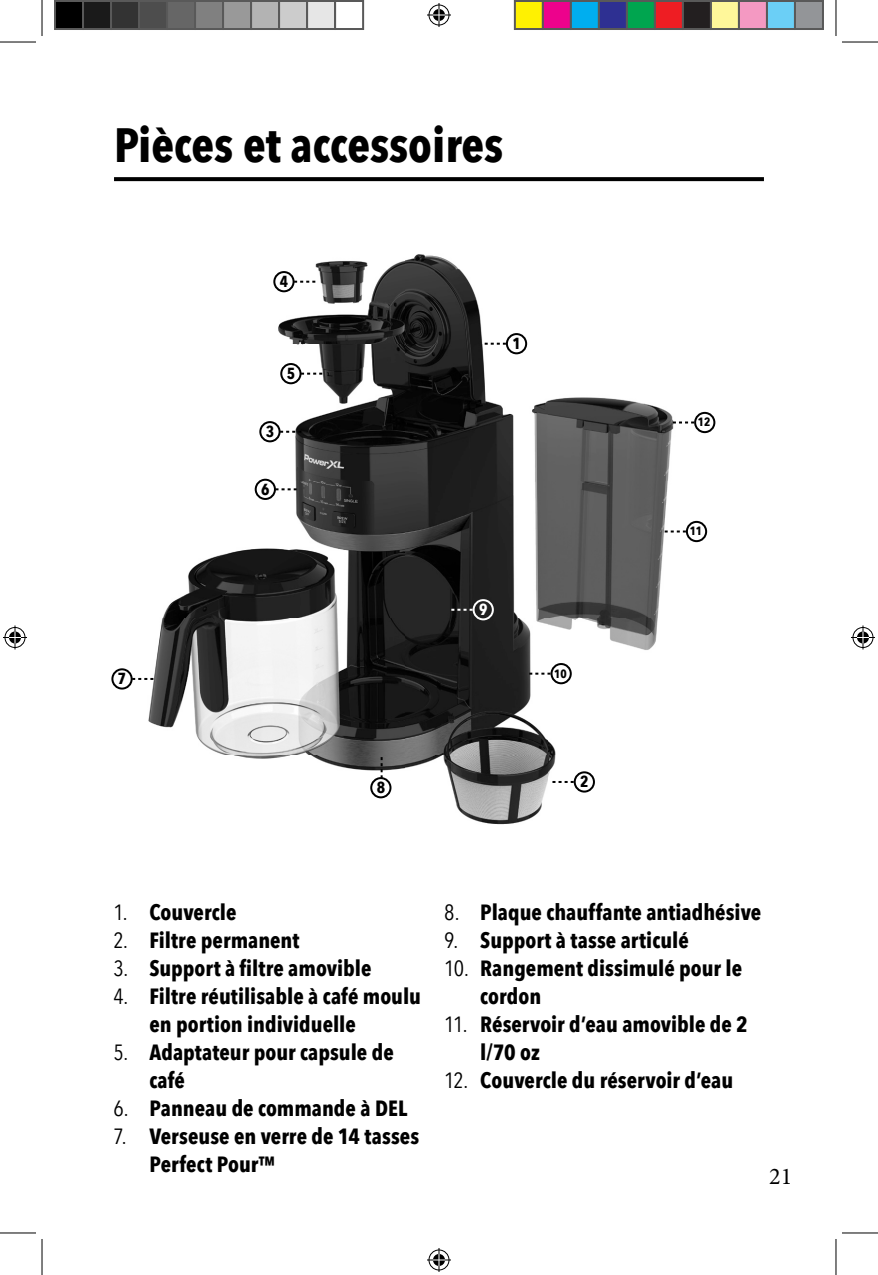
<style>
.page{position:relative;width:878px;height:1275px;background:#fff}
.page>*{position:absolute;margin:0;border:0;box-sizing:border-box;transform-origin:0 0}
.t1{font:700 48px "Avenir Next Condensed";color:#000}
.t2{font:24px "Minion Pro";color:#000}
.t3{font:700 22px/28px "Avenir Next Condensed";color:#000}
.t4{font:700 16px "Avenir Next Condensed";color:#000}
.t5{font:700 16px "Avenir Next Condensed";color:#fff}
.t6{font:700 12px "Avenir Next Condensed";color:#000}
.s1{font-weight:400}
</style>
<div class="page">
<svg style="left:114px;top:177px;width:650px;height:4px;fill:#000"></svg>
<img style="left:122px;top:254px;width:594px;height:571px">
<div style="left:506px;top:333px;width:21px;height:21px;border:2px solid #000;border-radius:50%"></div>
<svg style="left:485px;top:343px;width:21px;height:2px"></svg>
<div style="left:370px;top:777px;width:21px;height:21px;border:2px solid #000;border-radius:50%"></div>
<svg style="left:381px;top:757px;width:2px;height:21px"></svg>
<div style="left:574px;top:771px;width:21px;height:21px;border:2px solid #000;border-radius:50%"></div>
<svg style="left:552px;top:781px;width:22px;height:2px"></svg>
<div style="left:259px;top:421px;width:21px;height:21px;border:2px solid #000;border-radius:50%"></div>
<svg style="left:280px;top:431px;width:21px;height:2px"></svg>
<div style="left:273px;top:271px;width:21px;height:21px;border:2px solid #000;border-radius:50%"></div>
<svg style="left:294px;top:281px;width:21px;height:2px"></svg>
<div style="left:280px;top:363px;width:21px;height:21px;border:2px solid #000;border-radius:50%"></div>
<svg style="left:301px;top:373px;width:21px;height:2px"></svg>
<div style="left:255px;top:479px;width:21px;height:21px;border:2px solid #000;border-radius:50%"></div>
<svg style="left:275px;top:488px;width:22px;height:2px"></svg>
<div style="left:111px;top:668px;width:22px;height:21px;border:2px solid #000;border-radius:50%"></div>
<svg style="left:132px;top:678px;width:21px;height:2px"></svg>
<div style="left:472px;top:599px;width:22px;height:21px;border:2px solid #fff;border-radius:50%"></div>
<svg style="left:451px;top:609px;width:21px;height:2px"></svg>
<div style="left:550px;top:663px;width:22px;height:21px;border:2px solid #000;border-radius:50%"></div>
<svg style="left:529px;top:672px;width:21px;height:2px"></svg>
<div style="left:686px;top:521px;width:21px;height:21px;border:2px solid #000;border-radius:50%"></div>
<svg style="left:664px;top:530px;width:22px;height:2px"></svg>
<div style="left:694px;top:412px;width:21px;height:21px;border:2px solid #000;border-radius:50%"></div>
<svg style="left:673px;top:421px;width:21px;height:2px"></svg>
<hr style="left:0;top:42px;width:36px;height:1px;background:#000">
<hr style="left:842px;top:42px;width:36px;height:1px;background:#000">
<hr style="left:0;top:1232px;width:36px;height:1px;background:#000">
<hr style="left:842px;top:1232px;width:36px;height:1px;background:#000">
<hr style="left:42px;top:0;width:1px;height:36px;background:#000">
<hr style="left:42px;top:1239px;width:1px;height:36px;background:#000">
<hr style="left:835px;top:0;width:1px;height:36px;background:#000">
<hr style="left:835px;top:1239px;width:1px;height:36px;background:#000">
<svg style="left:427px;top:3px;width:24px;height:24px"></svg>
<svg style="left:427px;top:1248px;width:24px;height:24px"></svg>
<svg style="left:3px;top:625px;width:24px;height:24px"></svg>
<svg style="left:851px;top:625px;width:24px;height:24px"></svg>
<div style="left:55px;top:1px;width:28px;height:28px;background:#000"></div>
<div style="left:54px;top:0;width:30px;height:30px;border:2px solid #595959"></div>
<div style="left:83px;top:1px;width:28px;height:28px;background:#1a1a1a"></div>
<div style="left:82px;top:0;width:30px;height:30px;border:2px solid #595959"></div>
<div style="left:111px;top:1px;width:28px;height:28px;background:#333"></div>
<div style="left:110px;top:0;width:30px;height:30px;border:2px solid #595959"></div>
<div style="left:139px;top:1px;width:28px;height:28px;background:#4d4d4d"></div>
<div style="left:138px;top:0;width:30px;height:30px;border:2px solid #595959"></div>
<div style="left:167px;top:1px;width:28px;height:28px;background:#666"></div>
<div style="left:166px;top:0;width:30px;height:30px;border:2px solid #595959"></div>
<div style="left:195px;top:1px;width:28px;height:28px;background:#808080"></div>
<div style="left:194px;top:0;width:30px;height:30px;border:2px solid #595959"></div>
<div style="left:223px;top:1px;width:28px;height:28px;background:#999"></div>
<div style="left:222px;top:0;width:30px;height:30px;border:2px solid #595959"></div>
<div style="left:251px;top:1px;width:28px;height:28px;background:#b3b3b3"></div>
<div style="left:250px;top:0;width:30px;height:30px;border:2px solid #595959"></div>
<div style="left:279px;top:1px;width:28px;height:28px;background:#ccc"></div>
<div style="left:278px;top:0;width:30px;height:30px;border:2px solid #595959"></div>
<div style="left:307px;top:1px;width:28px;height:28px;background:#e6e6e6"></div>
<div style="left:306px;top:0;width:30px;height:30px;border:2px solid #595959"></div>
<div style="left:334px;top:0;width:30px;height:30px;border:2px solid #595959"></div>
<div style="left:515px;top:1px;width:28px;height:28px;background:#fff101"></div>
<div style="left:514px;top:0;width:30px;height:30px;border:2px solid #595959"></div>
<div style="left:543px;top:1px;width:28px;height:28px;background:#ed028c"></div>
<div style="left:542px;top:0;width:30px;height:30px;border:2px solid #595959"></div>
<div style="left:571px;top:1px;width:28px;height:28px;background:#00aeef"></div>
<div style="left:570px;top:0;width:30px;height:30px;border:2px solid #595959"></div>
<div style="left:599px;top:1px;width:28px;height:28px;background:#2e3092"></div>
<div style="left:598px;top:0;width:30px;height:30px;border:2px solid #595959"></div>
<div style="left:627px;top:1px;width:28px;height:28px;background:#00a54f"></div>
<div style="left:626px;top:0;width:30px;height:30px;border:2px solid #595959"></div>
<div style="left:655px;top:1px;width:28px;height:28px;background:#ee1d23"></div>
<div style="left:654px;top:0;width:30px;height:30px;border:2px solid #595959"></div>
<div style="left:683px;top:1px;width:28px;height:28px;background:#231f20"></div>
<div style="left:682px;top:0;width:30px;height:30px;border:2px solid #595959"></div>
<div style="left:711px;top:1px;width:28px;height:28px;background:#fff79a"></div>
<div style="left:710px;top:0;width:30px;height:30px;border:2px solid #595959"></div>
<div style="left:739px;top:1px;width:28px;height:28px;background:#f499c2"></div>
<div style="left:738px;top:0;width:30px;height:30px;border:2px solid #595959"></div>
<div style="left:767px;top:1px;width:28px;height:28px;background:#6bcff6"></div>
<div style="left:766px;top:0;width:30px;height:30px;border:2px solid #595959"></div>
<div style="left:795px;top:1px;width:28px;height:28px;background:#939598"></div>
<div style="left:794px;top:0;width:30px;height:30px;border:2px solid #595959"></div>
<h1 class="t1" style="left:114px;top:116px;width:391px">Pièces et accessoires</h1>
<p class="t4" style="left:118px;top:669px;width:10px">7</p>
<p class="t4" style="left:280px;top:272px;width:10px">4</p>
<p class="t4" style="left:287px;top:363px;width:10px">5</p>
<p class="t4" style="left:266px;top:422px;width:10px">3</p>
<p class="t4" style="left:261px;top:479px;width:10px">6</p>
<p class="t4" style="left:512px;top:334px;width:10px">1</p>
<p class="t5" style="left:479px;top:600px;width:10px">9</p>
<p class="t6" style="left:554px;top:666px;width:14px">10</p>
<p class="t4" style="left:377px;top:777px;width:10px">8</p>
<p class="t4" style="left:580px;top:772px;width:10px">2</p>
<p class="t6" style="left:698px;top:415px;width:14px">12</p>
<p class="t6" style="left:689px;top:524px;width:14px">11</p>
<p class="t3" style="left:113px;top:898px;width:125px"><span class="s1">1.</span> Couvercle</p>
<p class="t3" style="left:113px;top:926px;width:188px"><span class="s1">2.</span> Filtre permanent</p>
<p class="t3" style="left:113px;top:954px;width:260px"><span class="s1">3.</span> Support à filtre amovible</p>
<p class="t3" style="left:149px;top:982px;width:273px;text-indent:-36px"><span class="s1">4.</span> Filtre réutilisable à café moulu en portion individuelle</p>
<p class="t3" style="left:149px;top:1038px;width:246px;text-indent:-36px"><span class="s1">5.</span> Adaptateur pour capsule de café</p>
<p class="t3" style="left:113px;top:1094px;width:295px"><span class="s1">6.</span> Panneau de commande à DEL</p>
<p class="t3" style="left:149px;top:1122px;width:271px;text-indent:-36px"><span class="s1">7.</span> Verseuse en verre de 14 tasses<br>Perfect Pour™</p>
<p class="t3" style="left:444px;top:898px;width:318px"><span class="s1">8.</span> Plaque chauffante antiadhésive</p>
<p class="t3" style="left:444px;top:926px;width:246px"><span class="s1">9.</span> Support à tasse articulé</p>
<p class="t3" style="left:480px;top:954px;width:263px;text-indent:-36px"><span class="s1">10.</span> Rangement dissimulé pour le cordon</p>
<p class="t3" style="left:480px;top:1010px;width:269px;text-indent:-36px"><span class="s1">11.</span> Réservoir d’eau amovible de 2 l/70 oz</p>
<p class="t3" style="left:444px;top:1066px;width:290px"><span class="s1">12.</span> Couvercle du réservoir d’eau</p>
<p class="t2" style="left:769px;top:1160px;width:25px">21</p>
</div>
